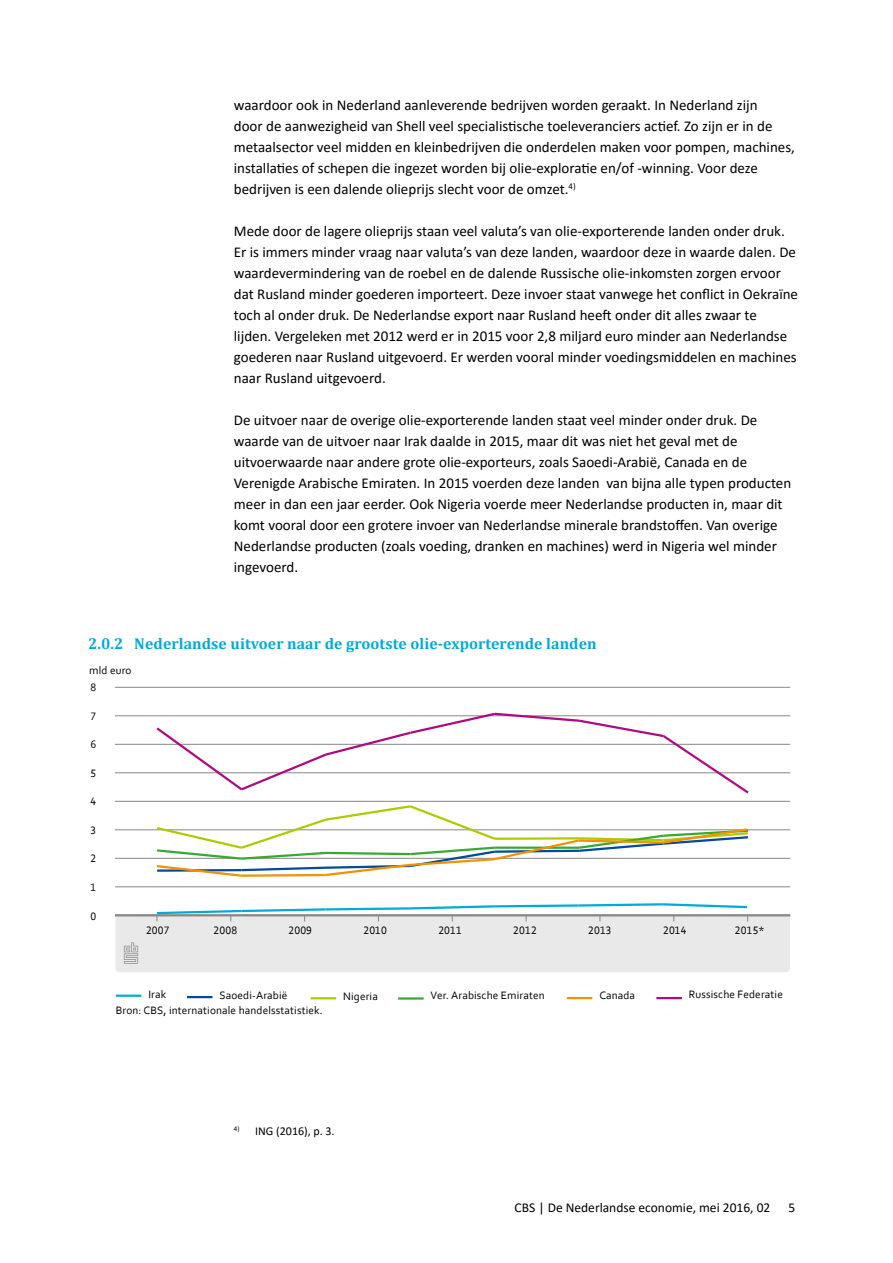
<style>
.page{position:relative;width:893px;height:1263px;background:#fff}
.page>*{position:absolute;margin:0;border:0;box-sizing:border-box;transform-origin:0 0}
.t1{font:700 15.75px "Cambria";letter-spacing:.005em;color:#00abd9}
.t2{font:15px/21px "Calibri";color:#000}
.t3{font:13.5px "Calibri";color:#000}
.t4{font:12px "Calibri";color:#000}
.t5{font:11.25px "Corbel";letter-spacing:.01em;color:#000}
</style>
<div class="page">
<hr style="left:115px;top:914px;width:675px;height:2px;background:#868786">
<hr style="left:115px;top:886px;width:675px;height:1px;background:#868786">
<hr style="left:115px;top:858px;width:675px;height:1px;background:#868786">
<hr style="left:115px;top:829px;width:675px;height:1px;background:#868786">
<hr style="left:115px;top:801px;width:675px;height:1px;background:#868786">
<hr style="left:115px;top:772px;width:675px;height:1px;background:#868786">
<hr style="left:115px;top:744px;width:675px;height:1px;background:#868786">
<hr style="left:115px;top:715px;width:675px;height:1px;background:#868786">
<hr style="left:115px;top:687px;width:675px;height:1px;background:#868786">
<svg style="left:154px;top:712px;width:597px;height:82px"></svg>
<svg style="left:154px;top:805px;width:596px;height:72px"></svg>
<hr style="left:116px;top:994px;width:25px;height:3px;background:#00abd9">
<hr style="left:187px;top:996px;width:25px;height:2px;background:#004b9c">
<hr style="left:311px;top:997px;width:25px;height:2px;background:#afca00">
<hr style="left:398px;top:997px;width:26px;height:3px;background:#37aa32">
<hr style="left:567px;top:997px;width:25px;height:2px;background:#f39100">
<hr style="left:656px;top:997px;width:26px;height:2px;background:#af0a7f">
<svg style="left:116px;top:903px;width:674px;height:69px;background:#e1e6e7"></svg>
<p class="t2" style="left:234px;top:94px;width:563px">waardoor ook in Nederland aanleverende bedrijven worden geraakt. In Nederland zijn<br>door de aanwezigheid van Shell veel specialistische toeleveranciers actief. Zo zijn er in de metaalsector veel midden en kleinbedrijven die onderdelen maken voor pompen, machines, installaties of schepen die ingezet worden bij olie-exploratie en/of -winning. Voor deze bedrijven is een dalende olieprijs slecht voor de omzet.<sup>4)</sup></p>
<p class="t2" style="left:234px;top:220px;width:566px">Mede door de lagere olieprijs staan veel valuta’s van olie-exporterende landen onder druk.<br>Er is immers minder vraag naar valuta’s van deze landen, waardoor deze in waarde dalen. De waardevermindering van de roebel en de dalende Russische olie-inkomsten zorgen ervoor dat Rusland minder goederen importeert. Deze invoer staat vanwege het conflict in Oekraïne toch al onder druk. De Nederlandse export naar Rusland heeft onder dit alles zwaar te lijden. Vergeleken met 2012 werd er in 2015 voor 2,8 miljard euro minder aan Nederlandse goederen naar Rusland uitgevoerd. Er werden vooral minder voedingsmiddelen en machines naar Rusland uitgevoerd.</p>
<p class="t2" style="left:234px;top:409px;width:559px">De uitvoer naar de overige olie-exporterende landen staat veel minder onder druk. De waarde van de uitvoer naar Irak daalde in 2015, maar dit was niet het geval met de uitvoerwaarde naar andere grote olie-exporteurs, zoals Saoedi-Arabië, Canada en de Verenigde Arabische Emiraten. In 2015 voerden deze landen van bijna alle typen producten meer in dan een jaar eerder. Ook Nigeria voerde meer Nederlandse producten in, maar dit komt vooral door een grotere invoer van Nederlandse minerale brandstoffen. Van overige Nederlandse producten (zoals voeding, dranken en machines) werd in Nigeria wel minder ingevoerd.</p>
<p class="t1" style="left:88px;top:632px;width:510px">2.0.2 Nederlandse uitvoer naar de grootste olie-exporterende landen</p>
<p class="t5" style="left:89px;top:663px;width:44px">mld euro</p>
<p class="t5" style="left:91px;top:680px;width:7px">8</p>
<p class="t5" style="left:91px;top:709px;width:7px">7</p>
<p class="t5" style="left:91px;top:737px;width:7px">6</p>
<p class="t5" style="left:91px;top:766px;width:7px">5</p>
<p class="t5" style="left:91px;top:794px;width:7px">4</p>
<p class="t5" style="left:91px;top:823px;width:7px">3</p>
<p class="t5" style="left:91px;top:851px;width:7px">2</p>
<p class="t5" style="left:91px;top:880px;width:7px">1</p>
<p class="t5" style="left:91px;top:909px;width:7px">0</p>
<p class="t5" style="left:146px;top:923px;width:25px">2007</p>
<p class="t5" style="left:214px;top:923px;width:25px">2008</p>
<p class="t5" style="left:289px;top:923px;width:25px">2009</p>
<p class="t5" style="left:363px;top:923px;width:25px">2010</p>
<p class="t5" style="left:438px;top:923px;width:25px">2011</p>
<p class="t5" style="left:513px;top:923px;width:25px">2012</p>
<p class="t5" style="left:588px;top:923px;width:25px">2013</p>
<p class="t5" style="left:663px;top:923px;width:25px">2014</p>
<p class="t5" style="left:735px;top:923px;width:31px">2015*</p>
<p class="t5" style="left:148px;top:987px;width:19px">Irak</p>
<p class="t5" style="left:219px;top:988px;width:69px">Saoedi-Arabië</p>
<p class="t5" style="left:343px;top:989px;width:36px">Nigeria</p>
<p class="t5" style="left:431px;top:989px;width:116px">Ver. Arabische Emiraten</p>
<p class="t5" style="left:599px;top:988px;width:37px">Canada</p>
<p class="t5" style="left:689px;top:987px;width:96px">Russische Federatie</p>
<p class="t5" style="left:116px;top:1003px;width:209px">Bron: CBS, internationale handelsstatistiek.</p>
<p class="t4" style="left:234px;top:1123px;width:102px"><sup>4)</sup> ING (2016), p. 3.</p>
<p class="t3" style="left:515px;top:1198px;width:257px">CBS | De Nederlandse economie, mei 2016, 02</p>
<p class="t3" style="left:788px;top:1198px;width:8px">5</p>
</div>
